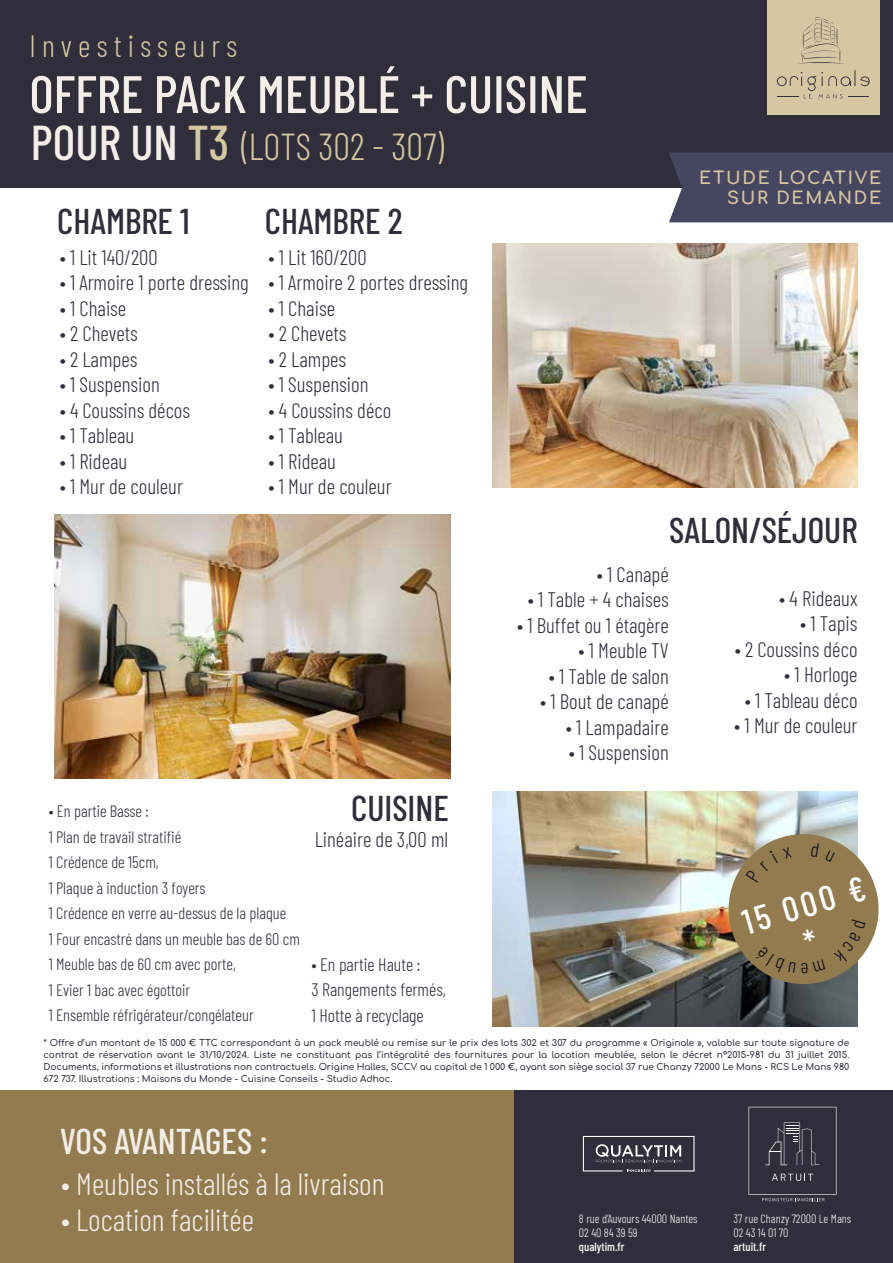
<style>
.page{position:relative;width:893px;height:1263px;background:#fff}
.page>*{position:absolute;margin:0;border:0;box-sizing:border-box;transform-origin:0 0}
.t1{font:500 52.5px "Barlow Condensed";color:#f3eee8}
.t2{font:300 37.5px "Barlow Condensed";color:#d6c7a3}
.t3{font:500 35.85px "Barlow Condensed";color:#2f2e3a}
.t4{font:500 35.85px "Barlow Condensed";letter-spacing:-.005em;color:#f2eee6}
.t5{font:500 34.95px/37.3px "Barlow Condensed";color:#fff;text-align:center}
.t6{font:300 30.6px "Barlow Condensed";color:#f3eee8}
.t7{font:300 30.6px "Barlow Condensed";letter-spacing:.2em;color:#d6c7a3}
.t8{font:300 21px "Barlow Condensed";color:#2f2e3a}
.t9{font:300 18px/25.5px "Barlow Condensed";color:#2f2e3a}
.t10{font:17.25px/20.7px "Comfortaa Regular 700";letter-spacing:.1em;color:#d6c7a3;text-align:right}
.t11{font:300 16.5px/25.5px "Barlow Condensed";color:#2f2e3a}
.t12{font:300 12px/14.4px "Barlow Condensed";color:#fff}
.t13{font:500 12px "Barlow Condensed";color:#fff}
.t14{font:9px/12px "Comfortaa Regular 600";color:#2f2e3a;text-align:justify}
.s1{font-weight:500;font-size:48.75px;color:#f3eee8}
.s2{font-weight:500;font-size:48.75px}
</style>
<div class="page">
<div style="left:0;top:1px;width:893px;height:187px;background:#2f2e3a"></div>
<div style="left:669px;top:153px;width:224px;height:69px;background:#474660"></div>
<img style="left:492px;top:792px;width:365px;height:234px">
<img style="left:492px;top:244px;width:365px;height:243px">
<img style="left:55px;top:514px;width:396px;height:264px">
<div style="left:0;top:1090px;width:514px;height:173px;background:#937b50"></div>
<div style="left:515px;top:1090px;width:378px;height:173px;background:#2f2e3a"></div>
<svg style="left:583px;top:1136px;width:111px;height:36px"></svg>
<svg style="left:748px;top:1107px;width:88px;height:94px"></svg>
<div style="left:767px;top:0;width:113px;height:114px;background:#d6c7a3"></div>
<svg style="left:777px;top:70px;width:93px;height:28px"></svg>
<svg style="left:798px;top:17px;width:46px;height:47px"></svg>
<svg style="left:718px;top:824px;width:161px;height:170px"></svg>
<h3 class="t7" style="left:29px;top:24px;width:209px">Investisseurs</h3>
<h1 class="t1" style="left:29px;top:57px;width:560px">OFFRE PACK MEUBLÉ + CUISINE</h1>
<h2 class="t2" style="left:31px;top:120px;width:414px"><span class="s1">POUR UN</span> <span class="s2">T3</span> (LOTS 302 - 307)</h2>
<h3 class="t3" style="left:57px;top:195px;width:134px">CHAMBRE 1</h3>
<h3 class="t8" style="left:60px;top:242px;width:100px">• 1 Lit 140/200</h3>
<h3 class="t8" style="left:60px;top:268px;width:190px">• 1 Armoire 1 porte dressing</h3>
<h3 class="t8" style="left:60px;top:293px;width:68px">• 1 Chaise</h3>
<h3 class="t8" style="left:60px;top:319px;width:80px">• 2 Chevets</h3>
<h3 class="t8" style="left:60px;top:344px;width:79px">• 2 Lampes</h3>
<h3 class="t8" style="left:60px;top:370px;width:102px">• 1 Suspension</h3>
<h3 class="t8" style="left:60px;top:395px;width:132px">• 4 Coussins décos</h3>
<h3 class="t8" style="left:60px;top:421px;width:76px">• 1 Tableau</h3>
<h3 class="t8" style="left:60px;top:446px;width:69px">• 1 Rideau</h3>
<h3 class="t8" style="left:60px;top:472px;width:125px">• 1 Mur de couleur</h3>
<h3 class="t3" style="left:265px;top:196px;width:139px">CHAMBRE 2</h3>
<h3 class="t8" style="left:268px;top:242px;width:100px">• 1 Lit 160/200</h3>
<h3 class="t8" style="left:268px;top:268px;width:201px">• 1 Armoire 2 portes dressing</h3>
<h3 class="t8" style="left:268px;top:293px;width:68px">• 1 Chaise</h3>
<h3 class="t8" style="left:268px;top:319px;width:80px">• 2 Chevets</h3>
<h3 class="t8" style="left:268px;top:344px;width:79px">• 2 Lampes</h3>
<h3 class="t8" style="left:268px;top:370px;width:102px">• 1 Suspension</h3>
<h3 class="t8" style="left:268px;top:395px;width:124px">• 4 Coussins déco</h3>
<h3 class="t8" style="left:268px;top:421px;width:76px">• 1 Tableau</h3>
<h3 class="t8" style="left:268px;top:446px;width:69px">• 1 Rideau</h3>
<h3 class="t8" style="left:268px;top:472px;width:125px">• 1 Mur de couleur</h3>
<p class="t11" style="left:49px;top:797px;width:253px">• En partie Basse :<br>1 Plan de travail stratifié<br>1 Crédence de 15cm,<br>1 Plaque à induction 3 foyers<br>1 Crédence en verre au-dessus de la plaque<br>1 Four encastré dans un meuble bas de 60 cm<br>1 Meuble bas de 60 cm avec porte,<br>1 Evier 1 bac avec égottoir<br>1 Ensemble réfrigérateur/congélateur</p>
<h3 class="t3" style="left:351px;top:782px;width:99px">CUISINE</h3>
<h3 class="t8" style="left:315px;top:825px;width:135px">Linéaire de 3,00 ml</h3>
<h3 class="t9" style="left:311px;top:950px;width:136px">• En partie Haute :<br>3 Rangements fermés,<br>1 Hotte à recyclage</h3>
<h3 class="t10" style="left:699px;top:165px;width:183px">ETUDE LOCATIVE<br>SUR DEMANDE</h3>
<h3 class="t3" style="left:669px;top:505px;width:190px">SALON/SÉJOUR</h3>
<h3 class="t8" style="left:597px;top:559px;width:74px">• 1 Canapé</h3>
<h3 class="t8" style="left:528px;top:585px;width:143px">• 1 Table + 4 chaises</h3>
<h3 class="t8" style="left:517px;top:610px;width:153px">• 1 Buffet ou 1 étagère</h3>
<h3 class="t8" style="left:579px;top:635px;width:92px">• 1 Meuble TV</h3>
<h3 class="t8" style="left:549px;top:661px;width:122px">• 1 Table de salon</h3>
<h3 class="t8" style="left:540px;top:686px;width:130px">• 1 Bout de canapé</h3>
<h3 class="t8" style="left:566px;top:712px;width:105px">• 1 Lampadaire</h3>
<h3 class="t8" style="left:569px;top:737px;width:102px">• 1 Suspension</h3>
<h3 class="t8" style="left:779px;top:583px;width:80px">• 4 Rideaux</h3>
<h3 class="t8" style="left:800px;top:609px;width:59px">• 1 Tapis</h3>
<h3 class="t8" style="left:735px;top:634px;width:124px">• 2 Coussins déco</h3>
<h3 class="t8" style="left:784px;top:659px;width:75px">• 1 Horloge</h3>
<h3 class="t8" style="left:745px;top:685px;width:114px">• 1 Tableau déco</h3>
<h3 class="t8" style="left:734px;top:710px;width:125px">• 1 Mur de couleur</h3>
<h3 class="t5" style="left:737px;top:902px;width:128px;rotate:-16deg">15 000 € *</h3>
<p class="t14" style="left:44px;top:1035px;width:807px">* Offre d’un montant de 15 000 € TTC correspondant à un pack meublé ou remise sur le prix des lots 302 et 307 du programme « Originale », valable sur toute signature de contrat de réservation avant le 31/10/2024. Liste ne constituant pas l’intégralité des fournitures pour la location meublée, selon le décret n°2015-981 du 31 juillet 2015.<br>Documents, informations et illustrations non contractuels. Origine Halles, SCCV au capital de 1 000 €, ayant son siège social 37 rue Chanzy 72000 Le Mans - RCS Le Mans 980<br>672 737. Illustrations : Maisons du Monde - Cuisine Conseils - Studio Adhoc.</p>
<h3 class="t4" style="left:60px;top:1115px;width:210px">VOS AVANTAGES :</h3>
<h3 class="t6" style="left:61px;top:1162px;width:325px">• Meubles installés à la livraison</h3>
<h3 class="t6" style="left:61px;top:1198px;width:194px">• Location facilitée</h3>
<h3 class="t12" style="left:579px;top:1210px;width:120px">8 rue d’Auvours 44000 Nantes<br>02 40 84 39 59</h3>
<h3 class="t13" style="left:579px;top:1238px;width:47px">qualytim.fr</h3>
<h3 class="t12" style="left:733px;top:1210px;width:119px">37 rue Chanzy 72000 Le Mans<br>02 43 14 01 70</h3>
<h3 class="t13" style="left:733px;top:1238px;width:34px">artuit.fr</h3>
</div>
